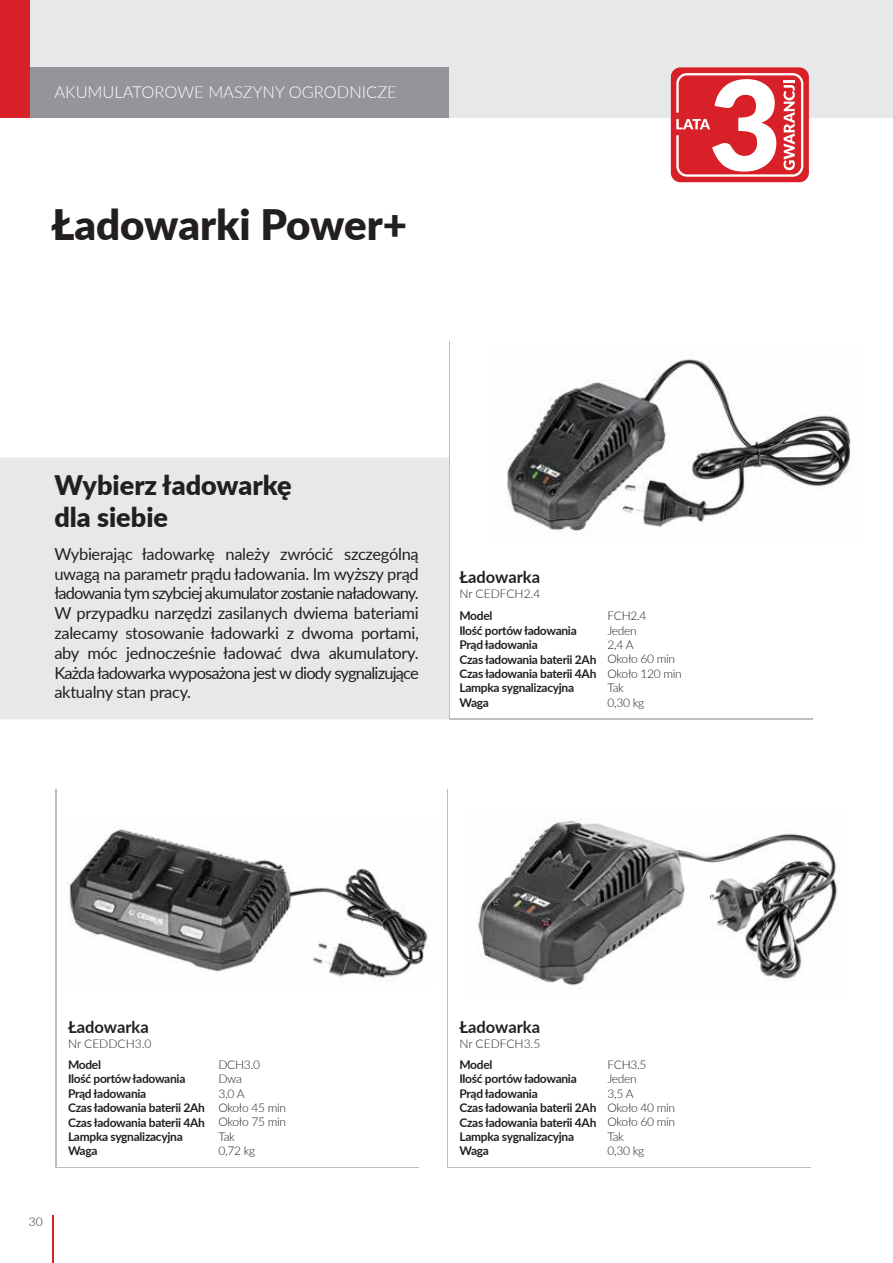
<style>
.page{position:relative;width:893px;height:1263px;background:#fff}
.page>*{position:absolute;margin:0;border:0;box-sizing:border-box;transform-origin:0 0}
.t1{font:900 42px "Lato";color:#231f20}
.t2{font:900 27px/32.4px "Lato";color:#231f20}
.t3{font:16.5px/19.8px "Lato";letter-spacing:-.05em;color:#231f20;text-align:justify}
.t4{font:300 16.5px "Lato";color:#fff}
.t5{font:700 16.5px "Lato";color:#231f20}
.t6{font:700 12px/14.4px "Lato";letter-spacing:-.025em;color:#231f20}
.t7{font:300 12px/14.4px "Lato";letter-spacing:-.025em;color:#231f20}
.t8{font:300 12px "Lato";color:#231f20}
</style>
<div class="page">
<div style="left:0;top:0;width:893px;height:118px;background:#e7e8e9"></div>
<hr style="left:53px;top:1215px;width:1px;height:48px;background:#d72027">
<div style="left:0;top:67px;width:448px;height:51px;background:#939598"></div>
<div style="left:0;top:0;width:30px;height:118px;background:#d72027"></div>
<div style="left:0;top:457px;width:449px;height:262px;background:#e7e8e9"></div>
<img style="left:507px;top:356px;width:344px;height:179px">
<img style="left:68px;top:827px;width:361px;height:155px">
<img style="left:478px;top:821px;width:360px;height:167px">
<svg style="left:671px;top:67px;width:138px;height:115px;background:#e36469"></svg>
<h3 class="t4" style="left:54px;top:80px;width:344px">AKUMULATOROWE MASZYNY OGRODNICZE</h3>
<h1 class="t1" style="left:52px;top:193px;width:357px">Ładowarki Power+</h1>
<h2 class="t2" style="left:54px;top:468px;width:239px">Wybierz ładowarkę dla siebie</h2>
<p class="t3" style="left:54px;top:543px;width:366px">Wybierając ładowarkę należy zwrócić szczególną uwagą na parametr prądu ładowania. Im wyższy prąd ładowania tym szybciej akumulator zostanie naładowany.<br>W przypadku narzędzi zasilanych dwiema bateriami zalecamy stosowanie ładowarki z dwoma portami, aby móc jednocześnie ładować dwa akumulatory.<br>Każda ładowarka wyposażona jest w diody sygnalizujące aktualny stan pracy.</p>
<h3 class="t5" style="left:459px;top:565px;width:82px">Ładowarka</h3>
<p class="t8" style="left:459px;top:585px;width:82px">Nr CEDFCH2.4</p>
<p class="t6" style="left:459px;top:608px;width:138px">Model<br>Ilość portów ładowania<br>Prąd ładowania<br>Czas ładowania baterii 2Ah<br>Czas ładowania baterii 4Ah<br>Lampka sygnalizacyjna<br>Waga</p>
<p class="t7" style="left:607px;top:608px;width:76px">FCH2.4<br>Jeden<br>2,4 A<br>Około 60 min<br>Około 120 min<br>Tak<br>0,30 kg</p>
<p class="t7" style="left:29px;top:1214px;width:15px">30</p>
<h3 class="t5" style="left:68px;top:1015px;width:82px">Ładowarka</h3>
<p class="t8" style="left:68px;top:1036px;width:85px">Nr CEDDCH3.0</p>
<p class="t6" style="left:68px;top:1057px;width:138px">Model<br>Ilość portów ładowania<br>Prąd ładowania<br>Czas ładowania baterii 2Ah<br>Czas ładowania baterii 4Ah<br>Lampka sygnalizacyjna<br>Waga</p>
<p class="t7" style="left:218px;top:1057px;width:69px">DCH3.0<br>Dwa<br>3,0 A<br>Około 45 min<br>Około 75 min<br>Tak<br>0,72 kg</p>
<h3 class="t5" style="left:459px;top:1015px;width:82px">Ładowarka</h3>
<p class="t8" style="left:459px;top:1036px;width:82px">Nr CEDFCH3.5</p>
<p class="t6" style="left:459px;top:1057px;width:138px">Model<br>Ilość portów ładowania<br>Prąd ładowania<br>Czas ładowania baterii 2Ah<br>Czas ładowania baterii 4Ah<br>Lampka sygnalizacyjna<br>Waga</p>
<p class="t7" style="left:607px;top:1057px;width:69px">FCH3.5<br>Jeden<br>3,5 A<br>Około 40 min<br>Około 60 min<br>Tak<br>0,30 kg</p>
</div>
